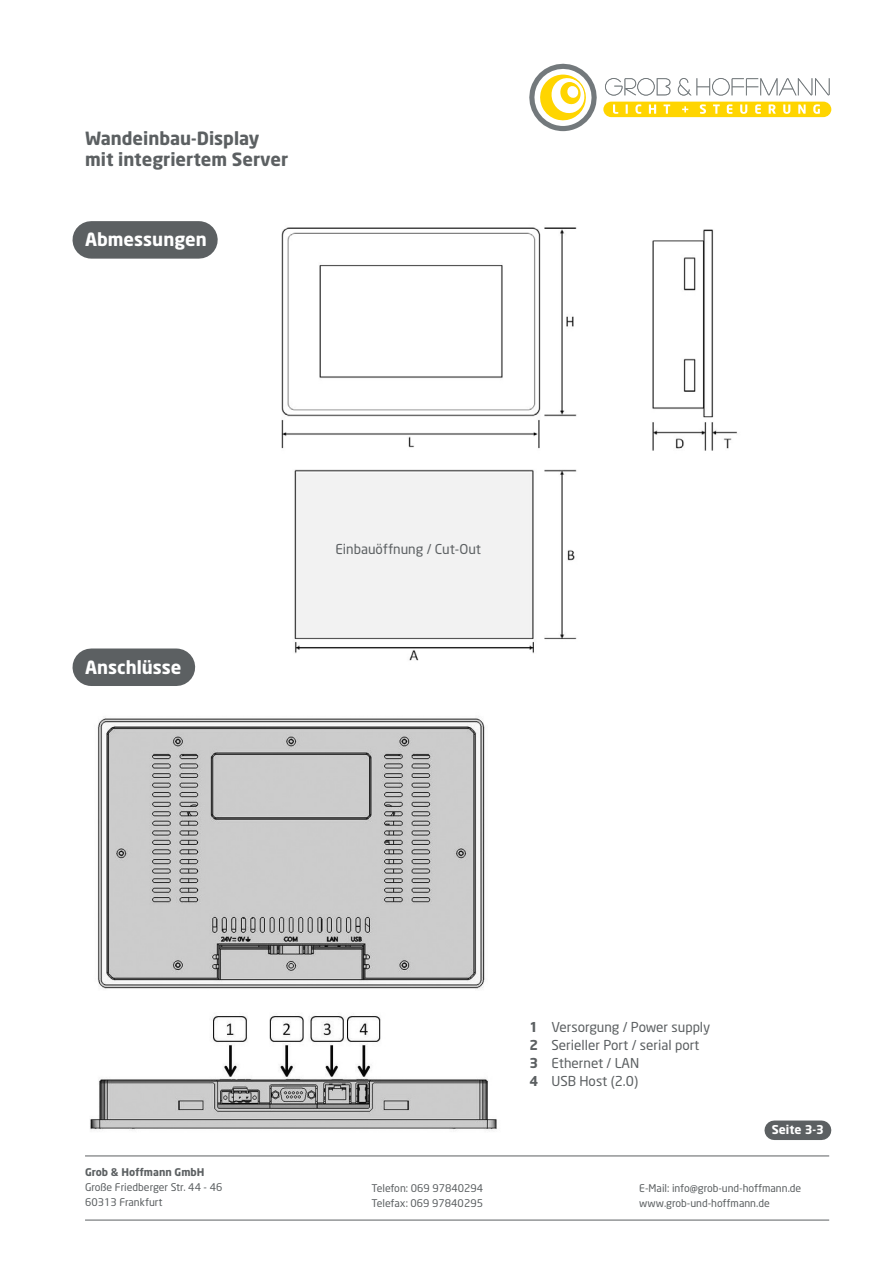
<style>
.page{position:relative;width:893px;height:1263px;background:#fff}
.page>*{position:absolute;margin:0;border:0;box-sizing:border-box;transform-origin:0 0}
.t1{font:700 18px/21px "Neo Sans";color:#5c6062}
.t2{font:700 18px "Neo Sans";color:#fff}
.t3{font:13.5px/18px "Neo Sans";color:#5c6062}
.t4{font:700 12px "Neo Sans";color:#fff}
.t5{font:10.5px/15px "Neo Sans";color:#5c6062}
.t6{font:700 10.5px "Neo Sans";color:#5c6062}
.s1{font-weight:700}
</style>
<div class="page">
<hr style="left:85px;top:1155px;width:744px;height:1px;background:#5c6062">
<hr style="left:85px;top:1220px;width:744px;height:1px;background:#5c6062">
<div style="left:91px;top:221px;width:108px;height:38px;background:#5c6062"></div>
<div style="left:91px;top:648px;width:85px;height:38px;background:#5c6062"></div>
<div style="left:603px;top:102px;width:228px;height:15px;background:#ffd500;border-radius:8px"></div>
<svg style="left:678px;top:78px;width:152px;height:18px"></svg>
<svg style="left:529px;top:63px;width:141px;height:68px"></svg>
<svg style="left:682px;top:106px;width:6px;height:6px"></svg>
<svg style="left:700px;top:104px;width:6px;height:10px"></svg>
<svg style="left:713px;top:104px;width:7px;height:10px"></svg>
<svg style="left:727px;top:104px;width:5px;height:10px"></svg>
<svg style="left:740px;top:104px;width:7px;height:10px"></svg>
<svg style="left:755px;top:104px;width:6px;height:10px"></svg>
<svg style="left:769px;top:104px;width:7px;height:10px"></svg>
<svg style="left:783px;top:104px;width:7px;height:10px"></svg>
<svg style="left:798px;top:104px;width:8px;height:10px"></svg>
<svg style="left:813px;top:104px;width:7px;height:10px"></svg>
<img style="left:90px;top:718px;width:407px;height:413px">
<img style="left:281px;top:227px;width:456px;height:434px">
<div style="left:774px;top:1120px;width:48px;height:20px;background:#5c6062"></div>
<h1 class="t1" style="left:85px;top:128px;width:205px">Wandeinbau-Display mit integriertem Server</h1>
<h1 class="t2" style="left:85px;top:228px;width:123px">Abmessungen</h1>
<h1 class="t2" style="left:85px;top:655px;width:98px">Anschlüsse</h1>
<p class="t3" style="left:335px;top:540px;width:147px">Einbauöffnung / Cut-Out</p>
<p class="t3" style="left:529px;top:1017px;width:183px"><span class="s1">1</span> Versorgung / Power supply<br><span class="s1">2</span> Serieller Port / serial port<br><span class="s1">3</span> Ethernet / LAN<br><span class="s1">4</span> USB Host (2.0)</p>
<p class="t4" style="left:772px;top:1122px;width:53px">Seite 3-3</p>
<p class="t6" style="left:85px;top:1165px;width:121px">Grob &amp; Hoffmann GmbH</p>
<p class="t5" style="left:85px;top:1179px;width:139px">Große Friedberger Str. 44 - 46<br>60313 Frankfurt</p>
<p class="t5" style="left:371px;top:1180px;width:113px">Telefon: 069 97840294<br>Telefax: 069 97840295</p>
<p class="t5" style="left:639px;top:1180px;width:164px">E-Mail: info@grob-und-hoffmann.de www.grob-und-hoffmann.de</p>
</div>
